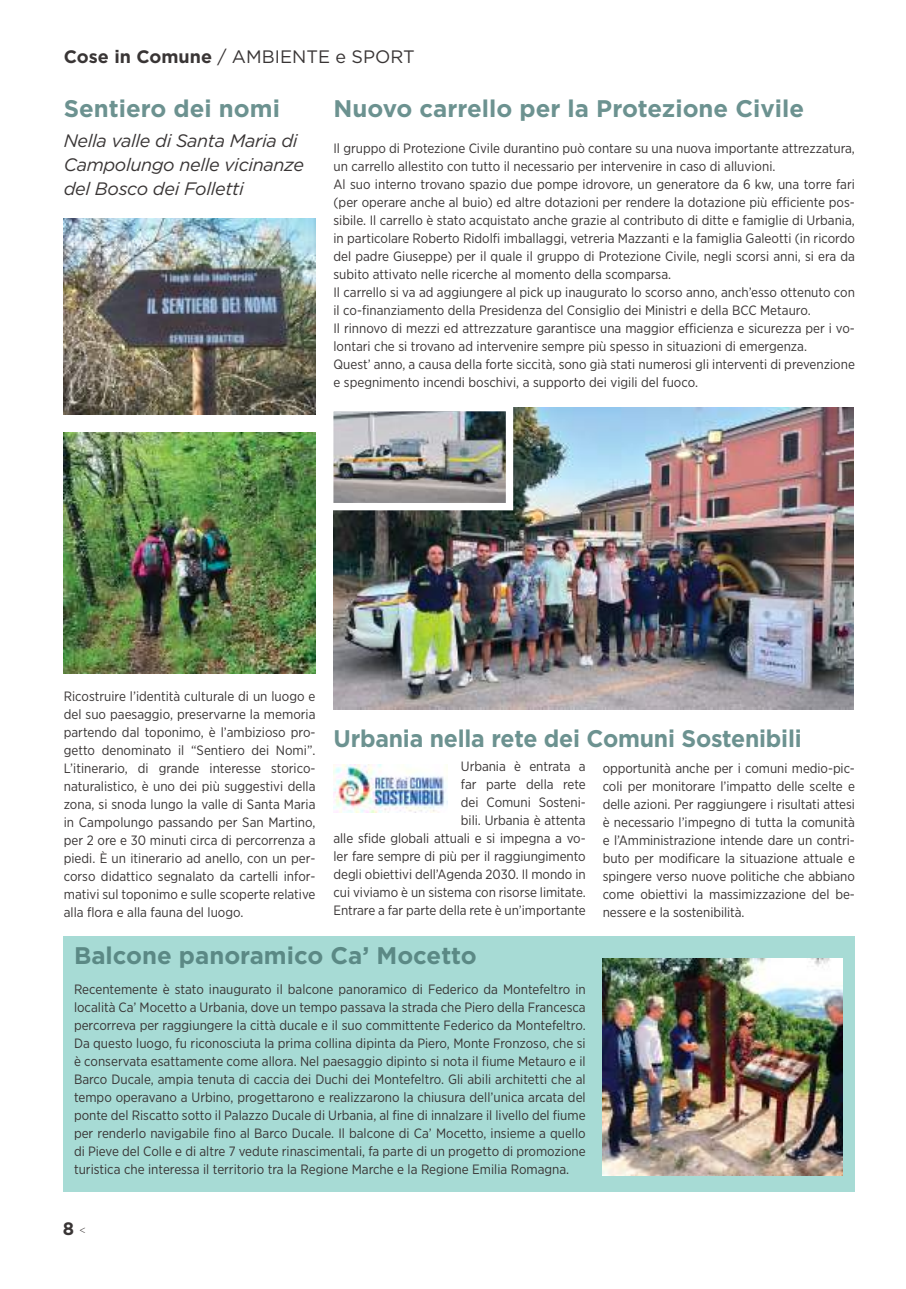
<style>
.page{position:relative;width:906px;height:1289px;background:#fff}
.page>*{position:absolute;margin:0;border:0;box-sizing:border-box;transform-origin:0 0}
.t1{font:700 24px "Gotham";letter-spacing:-.01em;color:#6c9290}
.t2{font:700 24px "Gotham";letter-spacing:-.01em;color:#6c9290;scale:.96 1}
.t3{font:700 24px "Gotham";color:#5b8985}
.t4{font:italic 18px/24px "Gotham";letter-spacing:-.02em;color:#393535}
.t5{font:18px "Gotham";color:#393535}
.t6{font:700 18px "Gotham";color:#393535}
.t7{font:13.5px/18px "Gotham Narrow";color:#393535;text-align:justify}
.s1{font-weight:700}
.s2{font-weight:300;font-size:10.5px}
</style>
<div class="page">
<div style="left:64px;top:935px;width:791px;height:256px;background:#a7dbd5"></div>
<img style="left:64px;top:218px;width:251px;height:196px">
<img style="left:64px;top:432px;width:251px;height:241px">
<img style="left:603px;top:958px;width:239px;height:217px">
<img style="left:333px;top:407px;width:521px;height:302px">
<img style="left:334px;top:412px;width:171px;height:90px">
<div style="left:326px;top:404px;width:187px;height:106px;border:7px solid #fff"></div>
<img style="left:334px;top:764px;width:113px;height:48px">
<h2 class="t5" style="left:64px;top:45px;width:353px"><span class="s1">Cose in Comune</span> / AMBIENTE e SPORT</h2>
<h1 class="t1" style="left:64px;top:93px;width:218px">Sentiero dei nomi</h1>
<h2 class="t4" style="left:64px;top:128px;width:242px">Nella valle di Santa Maria di<br>Campolungo nelle vicinanze del Bosco dei Folletti</h2>
<h1 class="t1" style="left:333px;top:93px;width:472px">Nuovo carrello per la Protezione Civile</h1>
<p class="t7" style="left:333px;top:139px;width:523px;text-align:left">Il gruppo di Protezione Civile durantino può contare su una nuova importante attrezzatura, un carrello allestito con tutto il necessario per intervenire in caso di alluvioni.<br>Al suo interno trovano spazio due pompe idrovore, un generatore da 6 kw, una torre fari (per operare anche al buio) ed altre dotazioni per rendere la dotazione più efficiente pos&shy;sibile. Il carrello è stato acquistato anche grazie al contributo di ditte e famiglie di Urbania, in particolare Roberto Ridolfi imballaggi, vetreria Mazzanti e la famiglia Galeotti (in ricordo del padre Giuseppe) per il quale il gruppo di Protezione Civile, negli scorsi anni, si era da subito attivato nelle ricerche al momento della scomparsa.<br>Il carrello si va ad aggiungere al pick up inaugurato lo scorso anno, anch’esso ottenuto con il co-finanziamento della Presidenza del Consiglio dei Ministri e della BCC Metauro.<br>Il rinnovo di mezzi ed attrezzature garantisce una maggior efficienza e sicurezza per i vo&shy;lontari che si trovano ad intervenire sempre più spesso in situazioni di emergenza.<br>Quest’ anno, a causa della forte siccità, sono già stati numerosi gli interventi di prevenzione e spegnimento incendi boschivi, a supporto dei vigili del fuoco.</p>
<p class="t7" style="left:64px;top:686px;width:253px">Ricostruire l’identità culturale di un luogo e del suo paesaggio, preservarne la memoria partendo dal toponimo, è l’ambizioso pro&shy;getto denominato il “Sentiero dei Nomi”.<br>L’itinerario, di grande interesse storico&shy;naturalistico, è uno dei più suggestivi della zona, si snoda lungo la valle di Santa Maria in Campolungo passando per San Martino, per 2 ore e 30 minuti circa di percorrenza a piedi. È un itinerario ad anello, con un per&shy;corso didattico segnalato da cartelli infor&shy;mativi sul toponimo e sulle scoperte relative alla flora e alla fauna del luogo.</p>
<h1 class="t3" style="left:74px;top:939px;width:404px">Balcone panoramico Ca’ Mocetto</h1>
<p class="t7" style="left:74px;top:980px;width:513px">Recentemente è stato inaugurato il balcone panoramico di Federico da Montefeltro in località Ca’ Mocetto a Urbania, dove un tempo passava la strada che Piero della Francesca percorreva per raggiungere la città ducale e il suo committente Federico da Montefeltro.<br>Da questo luogo, fu riconosciuta la prima collina dipinta da Piero, Monte Fronzoso, che si è conservata esattamente come allora. Nel paesaggio dipinto si nota il fiume Metauro e il Barco Ducale, ampia tenuta di caccia dei Duchi dei Montefeltro. Gli abili architetti che al tempo operavano a Urbino, progettarono e realizzarono la chiusura dell’unica arcata del ponte del Riscatto sotto il Palazzo Ducale di Urbania, al fine di innalzare il livello del fiume per renderlo navigabile fino al Barco Ducale. Il balcone di Ca’ Mocetto, insieme a quello di Pieve del Colle e di altre 7 vedute rinascimentali, fa parte di un progetto di promozione turistica che interessa il territorio tra la Regione Marche e la Regione Emilia Romagna.</p>
<h1 class="t2" style="left:333px;top:722px;width:489px">Urbania nella rete dei Comuni Sostenibili</h1>
<p class="t7" style="left:333px;top:757px;width:254px;text-align:right">Urbania è entrata a<br>far parte della rete<br>dei Comuni Sosteni-<br>bili. Urbania è attenta<br>alle sfide globali attuali e si impegna a vo&shy;ler fare sempre di più per il raggiungimento degli obiettivi dell’Agenda 2030. Il mondo in cui viviamo è un sistema con risorse limitate.<br>Entrare a far parte della rete è un’importante</p>
<p class="t7" style="left:603px;top:758px;width:254px">opportunità anche per i comuni medio-pic&shy;coli per monitorare l’impatto delle scelte e delle azioni. Per raggiungere i risultati attesi è necessario l’impegno di tutta la comunità e l’Amministrazione intende dare un contri&shy;buto per modificare la situazione attuale e spingere verso nuove politiche che abbiano come obiettivi la massimizzazione del be&shy;nessere e la sostenibilità.</p>
<h2 class="t6" style="left:63px;top:1216px;width:25px">8 <span class="s2">&lt;</span></h2>
</div>
